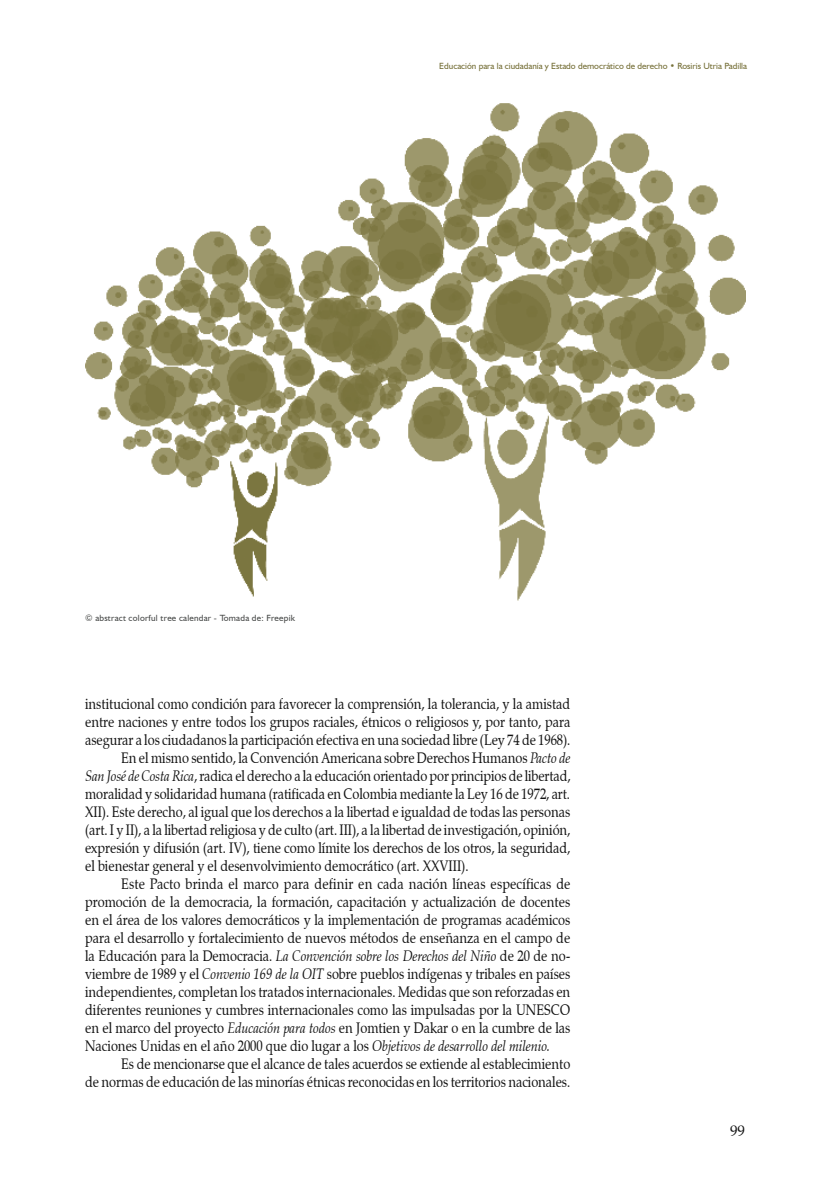
<style>
.page{position:relative;width:830px;height:1191px;background:#fff}
.page>*{position:absolute;margin:0;border:0;box-sizing:border-box;transform-origin:0 0}
.t1{font:15px "Zapf Calligraphic 801 BT";color:#121212;scale:.85 1}
.t2{font:15px "Zapf Calligraphic 801 BT";color:#121212}
.t3{font:9px "Humanist 521 BT";color:#77713a}
.t4{font:9px "Humanist 521 BT";letter-spacing:.025em;color:#4a4c4b}
.s1{font-style:italic}
</style>
<div class="page">
<img style="left:85px;top:103px;width:660px;height:497px">
<p class="t3" style="left:439px;top:60px;width:309px">Educación para la ciudadanía y Estado democrático de derecho • Rosiris Utria Padilla</p>
<p class="t4" style="left:85px;top:612px;width:211px">© abstract colorful tree calendar - Tomada de: Freepik</p>
<p class="t1" style="left:85px;top:694px;width:572px">institucional como condición para favorecer la comprensión, la tolerancia, y la amistad</p>
<p class="t1" style="left:85px;top:712px;width:572px">entre naciones y entre todos los grupos raciales, étnicos o religiosos y, por tanto, para</p>
<p class="t1" style="left:85px;top:730px;width:572px">asegurar a los ciudadanos la participación efectiva en una sociedad libre (Ley 74 de 1968).</p>
<p class="t1" style="left:121px;top:748px;width:529px">En el mismo sentido, la Convención Americana sobre Derechos Humanos <span class="s1">Pacto de</span></p>
<p class="t1" style="left:85px;top:766px;width:572px"><span class="s1">San José de Costa Rica</span>, radica el derecho a la educación orientado por principios de libertad,</p>
<p class="t1" style="left:85px;top:784px;width:571px">moralidad y solidaridad humana (ratificada en Colombia mediante la Ley 16 de 1972, art.</p>
<p class="t1" style="left:85px;top:802px;width:572px">XII). Este derecho, al igual que los derechos a la libertad e igualdad de todas las personas</p>
<p class="t1" style="left:85px;top:820px;width:572px">(art. I y II), a la libertad religiosa y de culto (art. III), a la libertad de investigación, opinión,</p>
<p class="t1" style="left:85px;top:838px;width:572px">expresión y difusión (art. IV), tiene como límite los derechos de los otros, la seguridad,</p>
<p class="t1" style="left:85px;top:856px;width:452px">el bienestar general y el desenvolvimiento democrático (art. XXVIII).</p>
<p class="t1" style="left:121px;top:874px;width:530px">Este Pacto brinda el marco para definir en cada nación líneas específicas de</p>
<p class="t1" style="left:85px;top:892px;width:572px">promoción de la democracia, la formación, capacitación y actualización de docentes</p>
<p class="t1" style="left:85px;top:910px;width:572px">en el área de los valores democráticos y la implementación de programas académicos</p>
<p class="t1" style="left:85px;top:928px;width:572px">para el desarrollo y fortalecimiento de nuevos métodos de enseñanza en el campo de</p>
<p class="t1" style="left:85px;top:946px;width:572px">la Educación para la Democracia. <span class="s1">La Convención sobre los Derechos del Niño</span> de 20 de no-</p>
<p class="t1" style="left:85px;top:964px;width:572px">viembre de 1989 y el <span class="s1">Convenio 169 de la OIT</span> sobre pueblos indígenas y tribales en países</p>
<p class="t1" style="left:85px;top:982px;width:572px">independientes, completan los tratados internacionales. Medidas que son reforzadas en</p>
<p class="t1" style="left:85px;top:1000px;width:572px">diferentes reuniones y cumbres internacionales como las impulsadas por la UNESCO</p>
<p class="t1" style="left:85px;top:1018px;width:572px">en el marco del proyecto <span class="s1">Educación para todos</span> en Jomtien y Dakar o en la cumbre de las</p>
<p class="t1" style="left:85px;top:1036px;width:548px">Naciones Unidas en el año 2000 que dio lugar a los <span class="s1">Objetivos de desarrollo del milenio.</span></p>
<p class="t1" style="left:121px;top:1054px;width:529px">Es de mencionarse que el alcance de tales acuerdos se extiende al establecimiento</p>
<p class="t1" style="left:85px;top:1072px;width:572px">de normas de educación de las minorías étnicas reconocidas en los territorios nacionales.</p>
<p class="t2" style="left:729px;top:1122px;width:16px">99</p>
</div>
